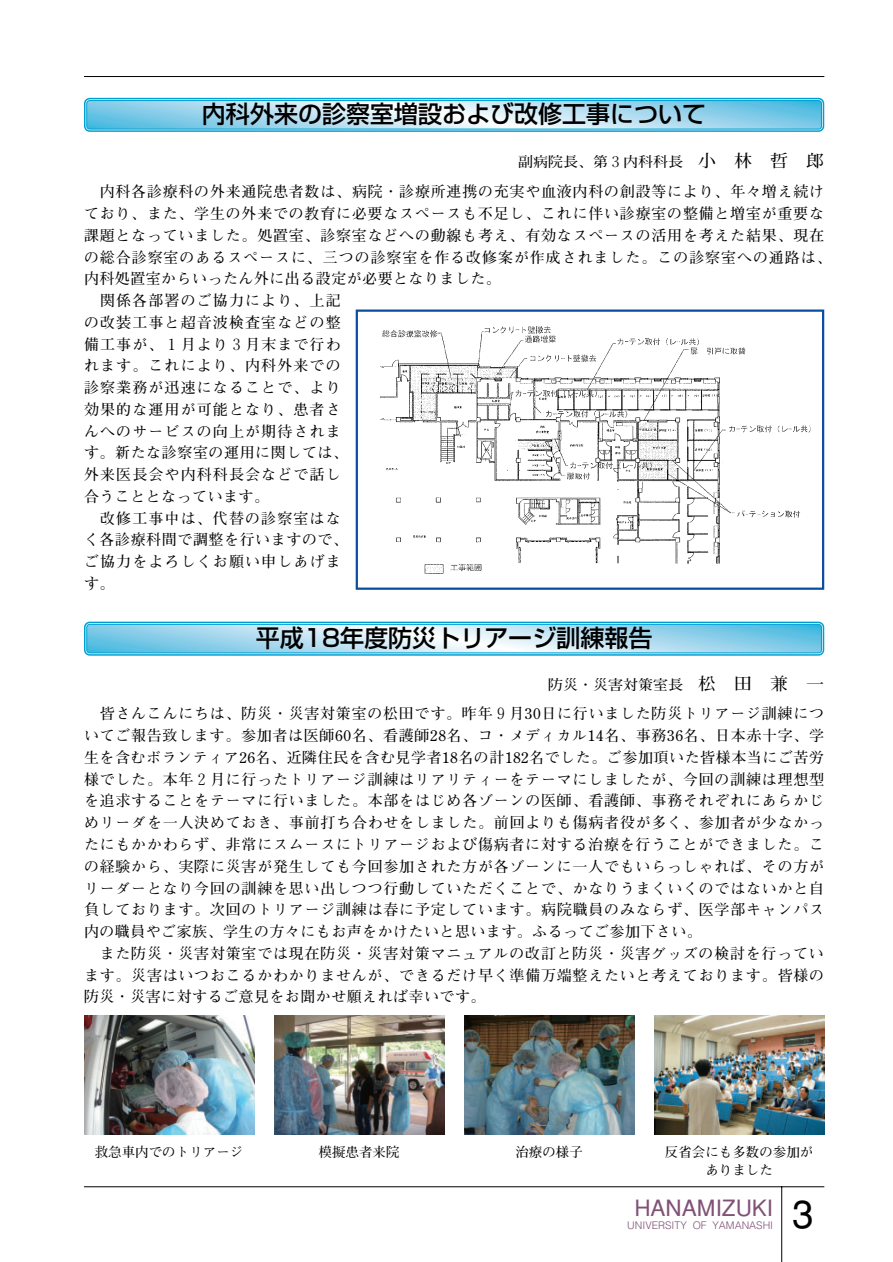
<style>
.page{position:relative;width:893px;height:1262px;background:#fff}
.page>*{position:absolute;margin:0;border:0;box-sizing:border-box;transform-origin:0 0}
.t1{font:39px "Helvetica";color:#000}
.t2{font:500 24px "Shin Go";color:#000}
.t3{font:22.5px "Helvetica";color:#805276}
.t4{font:700 15px/21.8px "Futo Min A101";letter-spacing:.05em;color:#000;text-align:justify}
.t5{font:700 15px "Futo Min A101";letter-spacing:.075em;color:#000}
.t6{font:700 15px "Futo Min A101";letter-spacing:.03em;color:#000}
.t7{font:700 14.25px "Futo Min A101";color:#000;scale:1.05 1}
.t8{font:700 13.5px/18px "Futo Min A101";color:#000;text-align:center}
.t9{font:300 10.5px "Helvetica";color:#805276}
.s1{font-size:17.1px}
</style>
<div class="page">
<hr style="left:84px;top:1186px;width:740px;height:1px;background:#000">
<hr style="left:781px;top:1186px;width:1px;height:76px;background:#000">
<hr style="left:84px;top:76px;width:740px;height:1px;background:#000">
<svg style="left:87px;top:101px;width:734px;height:28px;background:#afddef"></svg>
<div style="left:84px;top:98px;width:740px;height:34px;border:2px solid #009fd1;border-radius:5px"></div>
<div style="left:86px;top:100px;width:735px;height:29px;border:1px solid #009fd1;border-radius:3px"></div>
<svg style="left:87px;top:624px;width:734px;height:28px;background:#afddef"></svg>
<div style="left:84px;top:621px;width:740px;height:34px;border:2px solid #009fd1;border-radius:5px"></div>
<div style="left:86px;top:624px;width:735px;height:29px;border:1px solid #009fd1;border-radius:3px"></div>
<img style="left:380px;top:326px;width:431px;height:248px">
<div style="left:356px;top:309px;width:468px;height:281px;border:2px solid #0d4da1"></div>
<img style="left:84px;top:1015px;width:170px;height:119px">
<img style="left:274px;top:1015px;width:170px;height:119px">
<img style="left:464px;top:1015px;width:170px;height:119px">
<img style="left:654px;top:1015px;width:170px;height:119px">
<h2 class="t2" style="left:202px;top:105px;width:506px">内科外来の診察室増設および改修工事について</h2>
<p class="t7" style="left:518px;top:156px;width:293px">副病院長、第３内科科長　<span class="s1">小　林　哲　郎</span></p>
<p class="t4" style="left:100px;top:183px;width:726px">内科各診療科の外来通院患者数は、病院・診療所連携の充実や血液内科の創設等により、年々増え続け</p>
<p class="t4" style="left:84px;top:205px;width:741px">ており、また、学生の外来での教育に必要なスペースも不足し、これに伴い診療室の整備と増室が重要な</p>
<p class="t4" style="left:84px;top:226px;width:741px">課題となっていました。処置室、診察室などへの動線も考え、有効なスペースの活用を考えた結果、現在</p>
<p class="t4" style="left:84px;top:248px;width:749px">の総合診察室のあるスペースに、三つの診察室を作る改修案が作成されました。この診察室への通路は、</p>
<p class="t6" style="left:84px;top:273px;width:418px">内科処置室からいったん外に出る設定が必要となりました。</p>
<p class="t5" style="left:100px;top:295px;width:242px">関係各部署のご協力により、上記</p>
<p class="t5" style="left:84px;top:317px;width:258px">の改装工事と超音波検査室などの整</p>
<p class="t5" style="left:84px;top:339px;width:258px">備工事が、１月より３月末まで行わ</p>
<p class="t5" style="left:84px;top:360px;width:258px">れます。これにより、内科外来での</p>
<p class="t5" style="left:84px;top:382px;width:258px">診察業務が迅速になることで、より</p>
<p class="t5" style="left:84px;top:404px;width:258px">効果的な運用が可能となり、患者さ</p>
<p class="t5" style="left:84px;top:426px;width:258px">んへのサービスの向上が期待されま</p>
<p class="t4" style="left:84px;top:444px;width:266px">す。新たな診察室の運用に関しては、</p>
<p class="t5" style="left:84px;top:469px;width:258px">外来医長会や内科科長会などで話し</p>
<p class="t6" style="left:84px;top:491px;width:186px">合うこととなっています。</p>
<p class="t5" style="left:100px;top:513px;width:242px">改修工事中は、代替の診察室はな</p>
<p class="t4" style="left:84px;top:531px;width:266px">く各診療科間で調整を行いますので、</p>
<p class="t5" style="left:84px;top:556px;width:258px">ご協力をよろしくお願い申しあげま</p>
<p class="t4" style="left:84px;top:574px;width:32px">す。</p>
<h2 class="t2" style="left:256px;top:629px;width:398px">平成18年度防災トリアージ訓練報告</h2>
<p class="t7" style="left:548px;top:680px;width:264px">防災・災害対策室長　<span class="s1">松　田　兼　一</span></p>
<p class="t4" style="left:84px;top:705px;width:741px;text-indent:16px">皆さんこんにちは、防災・災害対策室の松田です。昨年９月30日に行いました防災トリアージ訓練についてご報告致します。参加者は医師60名、看護師28名、コ・メディカル14名、事務36名、日本赤十字、学生を含むボランティア26名、近隣住民を含む見学者18名の計182名でした。ご参加頂いた皆様本当にご苦労様でした。本年２月に行ったトリアージ訓練はリアリティーをテーマにしましたが、今回の訓練は理想型を追求することをテーマに行いました。本部をはじめ各ゾーンの医師、看護師、事務それぞれにあらかじめリーダを一人決めておき、事前打ち合わせをしました。前回よりも傷病者役が多く、参加者が少なかったにもかかわらず、非常にスムースにトリアージおよび傷病者に対する治療を行うことができました。この経験から、実際に災害が発生しても今回参加された方が各ゾーンに一人でもいらっしゃれば、その方がリーダーとなり今回の訓練を思い出しつつ行動していただくことで、かなりうまくいくのではないかと自負しております。次回のトリアージ訓練は春に予定しています。病院職員のみならず、医学部キャンパス内の職員やご家族、学生の方々にもお声をかけたいと思います。ふるってご参加下さい。</p>
<p class="t4" style="left:84px;top:944px;width:741px;text-indent:16px">また防災・災害対策室では現在防災・災害対策マニュアルの改訂と防災・災害グッズの検討を行っています。災害はいつおこるかわかりませんが、できるだけ早く準備万端整えたいと考えております。皆様の防災・災害に対するご意見をお聞かせ願えれば幸いです。</p>
<p class="t8" style="left:95px;top:1144px;width:150px">救急車内でのトリアージ</p>
<p class="t8" style="left:318px;top:1144px;width:82px">模擬患者来院</p>
<p class="t8" style="left:515px;top:1144px;width:69px">治療の様子</p>
<p class="t8" style="left:665px;top:1144px;width:150px">反省会にも多数の参加がありました</p>
<h3 class="t3" style="left:634px;top:1199px;width:140px">HANAMIZUKI</h3>
<p class="t9" style="left:627px;top:1221px;width:147px">UNIVERSITY OF YAMANASHI</p>
<h1 class="t1" style="left:792px;top:1199px;width:23px">3</h1>
</div>
